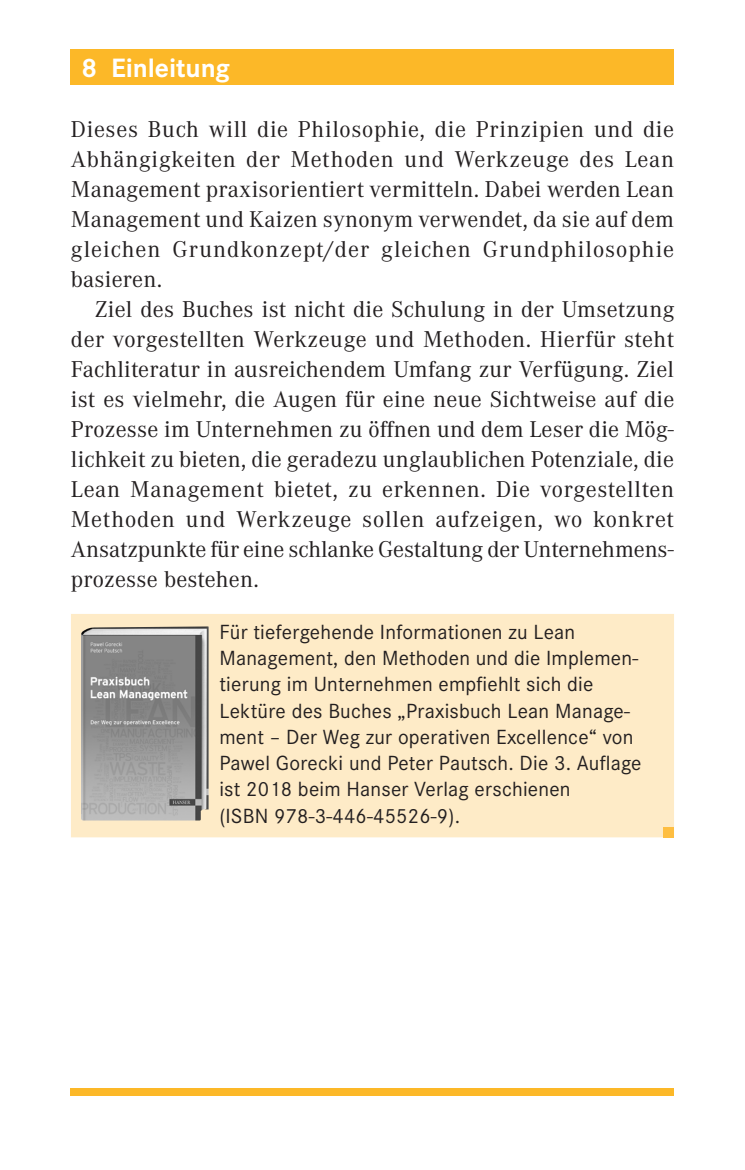
<style>
.page{position:relative;width:745px;height:1170px;background:#fff}
.page>*{position:absolute;margin:0;border:0;box-sizing:border-box;transform-origin:0 0}
.t1{font:700 27.5px "Corporate S Pro";letter-spacing:-.005em;color:#fff}
.t2{font:23.75px/30px "Corporate A Pro";letter-spacing:.01em;color:#231f20;text-align:justify}
.t3{font:21.25px/26.2px "Corporate S Pro";letter-spacing:.01em;color:#231f20}
</style>
<div class="page">
<div style="left:71px;top:50px;width:602px;height:35px;background:#fcb828"></div>
<div style="left:71px;top:1088px;width:602px;height:7px;background:#fcb828"></div>
<div style="left:71px;top:614px;width:602px;height:223px;background:#feebc7"></div>
<img style="left:81px;top:626px;width:127px;height:194px">
<div style="left:663px;top:826px;width:10px;height:11px;background:#febe41"></div>
<p class="t1" style="left:81px;top:46px;width:150px">8 Einleitung</p>
<p class="t2" style="left:71px;top:113px;width:604px">Dieses Buch will die Philosophie, die Prinzipien und die Abhängigkeiten der Methoden und Werkzeuge des Lean Management praxisorientiert vermitteln. Dabei werden Lean Management und Kaizen synonym verwendet, da sie auf dem gleichen Grundkonzept/der gleichen Grundphilosophie basieren.</p>
<p class="t2" style="left:71px;top:293px;width:604px;text-indent:24px">Ziel des Buches ist nicht die Schulung in der Umsetzung der vorgestellten Werkzeuge und Methoden. Hierfür steht Fachliteratur in ausreichendem Umfang zur Verfügung. Ziel ist es vielmehr, die Augen für eine neue Sichtweise auf die Prozesse im Unternehmen zu öffnen und dem Leser die Mög&shy;lichkeit zu bieten, die geradezu unglaublichen Potenziale, die Lean Management bietet, zu erkennen. Die vorgestellten Methoden und Werkzeuge sollen aufzeigen, wo konkret Ansatzpunkte für eine schlanke Gestaltung der Unternehmens&shy;prozesse bestehen.</p>
<p class="t3" style="left:219px;top:617px;width:423px">Für tiefergehende Informationen zu Lean Management, den Methoden und die Implemen&shy;tierung im Unternehmen empfiehlt sich die Lektüre des Buches „Praxisbuch Lean Manage&shy;ment – Der Weg zur operativen Excellence“ von Pawel Gorecki und Peter Pautsch. Die 3. Auflage ist 2018 beim Hanser Verlag erschienen<br>(ISBN 978-3-446-45526-9).</p>
</div>
